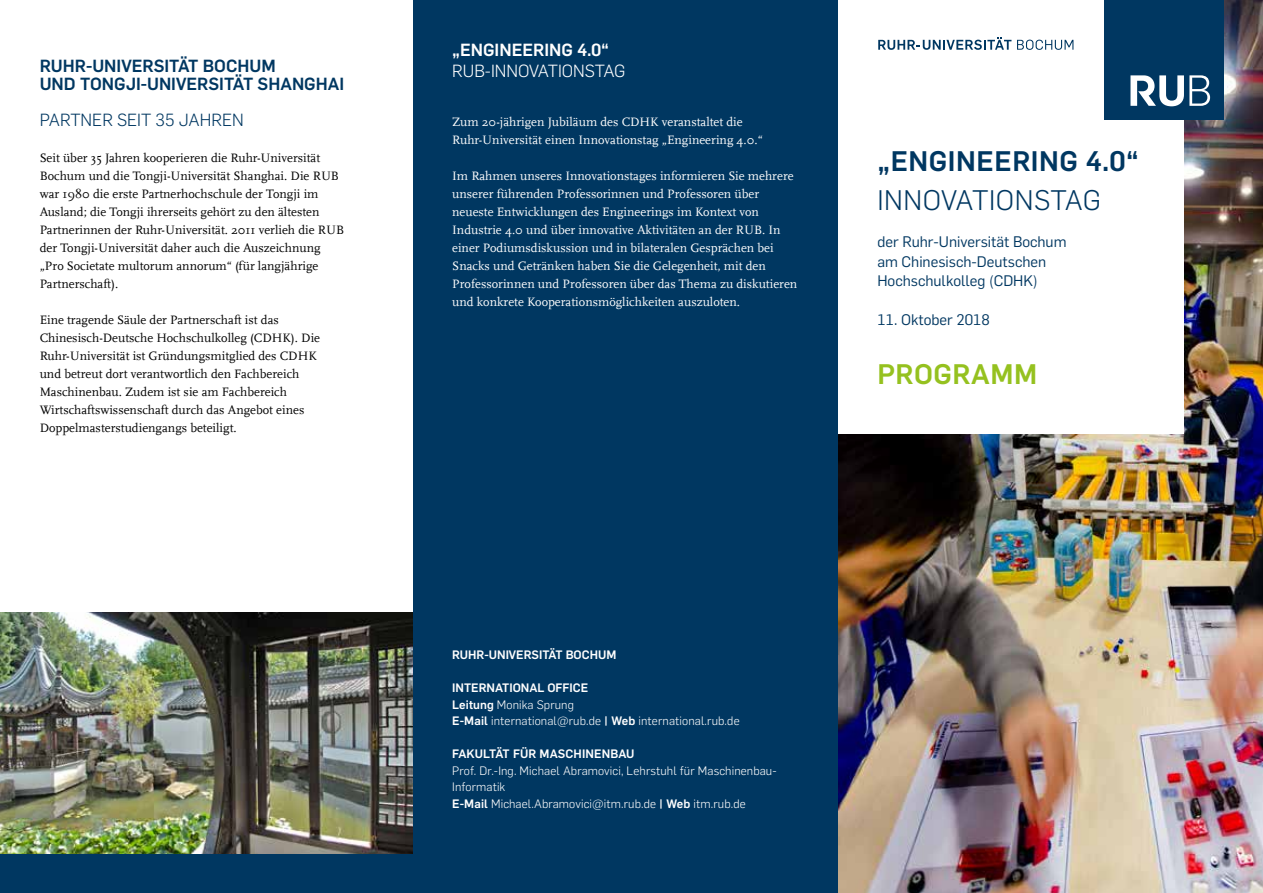
<style>
.page{position:relative;width:1263px;height:893px;background:#fff}
.page>*{position:absolute;margin:0;border:0;box-sizing:border-box;transform-origin:0 0}
.t1{font:700 27.75px "Rub Flama";letter-spacing:.02em;color:#003761}
.t2{font:300 27.75px "Rub Flama";letter-spacing:.02em;color:#003761}
.t3{font:700 27.75px "Rub Flama";letter-spacing:.02em;color:#95c11f}
.t4{font:700 17.25px/18px "Rub Flama";color:#003761}
.t5{font:300 17.25px "Rub Flama";color:#003761}
.t6{font:300 17.25px "Rub Flama";color:#fff}
.t7{font:700 17.25px "Rub Flama";color:#fff}
.t8{font:15px/19.5px "Rub Flama";color:#003761}
.t9{font:12.75px/18px "RUB Scala MZ";color:#000}
.t10{font:12.75px/18px "RUB Scala MZ";color:#fff}
.t11{font:300 12px/16.5px "Rub Flama";letter-spacing:.01em;color:#fff}
.t12{font:700 12px "Rub Flama";color:#fff}
.s1{font-weight:700}
</style>
<div class="page">
<img style="left:838px;top:0;width:425px;height:893px">
<div style="left:838px;top:0;width:346px;height:434px;background:#fff"></div>
<div style="left:0;top:0;width:838px;height:893px;background:#003761"></div>
<div style="left:0;top:0;width:412px;height:680px;background:#fff"></div>
<img style="left:0;top:612px;width:412px;height:242px">
<div style="left:1104px;top:0;width:119px;height:119px;background:#003761"></div>
<svg style="left:1130px;top:75px;width:80px;height:31px"></svg>
<svg style="left:1017px;top:40px;width:56px;height:10px"></svg>
<svg style="left:878px;top:37px;width:133px;height:13px"></svg>
<h2 class="t4" style="left:40px;top:56px;width:306px">RUHR-UNIVERSITÄT BOCHUM<br>UND TONGJI-UNIVERSITÄT SHANGHAI</h2>
<h2 class="t5" style="left:40px;top:108px;width:206px">PARTNER SEIT 35 JAHREN</h2>
<p class="t9" style="left:40px;top:148px;width:306px">Seit über 35 Jahren kooperieren die Ruhr-Universität Bochum und die Tongji-Universität Shanghai. Die RUB war 1980 die erste Partnerhochschule der Tongji im Ausland; die Tongji ihrerseits gehört zu den ältesten Partnerinnen der Ruhr-Universität. 2011 verlieh die RUB der Tongji-Universität daher auch die Auszeichnung „Pro Societate multorum annorum“ (für langjährige Partnerschaft).</p>
<p class="t9" style="left:40px;top:310px;width:282px">Eine tragende Säule der Partnerschaft ist das Chinesisch-Deutsche Hochschulkolleg (CDHK). Die Ruhr-Universität ist Gründungsmitglied des CDHK und betreut dort verantwortlich den Fachbereich Maschinenbau. Zudem ist sie am Fachbereich Wirtschaftswissenschaft durch das Angebot eines Doppelmasterstudiengangs beteiligt.</p>
<h2 class="t7" style="left:452px;top:37px;width:158px">„ENGINEERING 4.0“</h2>
<h2 class="t6" style="left:452px;top:59px;width:175px">RUB-INNOVATIONSTAG</h2>
<p class="t10" style="left:452px;top:112px;width:312px">Zum 20-jährigen Jubiläum des CDHK veranstaltet die<br>Ruhr-Universität einen Innovationstag „Engineering 4.0.“</p>
<p class="t10" style="left:452px;top:166px;width:347px">Im Rahmen unseres Innovationstages informieren Sie mehrere unserer führenden Professorinnen und Professoren über neueste Entwicklungen des Engineerings im Kontext von Industrie 4.0 und über innovative Aktivitäten an der RUB. In einer Podiumsdiskussion und in bilateralen Gesprächen bei Snacks und Getränken haben Sie die Gelegenheit, mit den Professorinnen und Professoren über das Thema zu diskutieren und konkrete Kooperationsmöglichkeiten auszuloten.</p>
<h1 class="t1" style="left:877px;top:141px;width:263px">„ENGINEERING 4.0“</h1>
<h1 class="t2" style="left:877px;top:181px;width:225px">INNOVATIONSTAG</h1>
<p class="t8" style="left:877px;top:231px;width:191px">der Ruhr-Universität Bochum am Chinesisch-Deutschen<br>Hochschulkolleg (CDHK)</p>
<p class="t8" style="left:877px;top:309px;width:114px">11. Oktober 2018</p>
<h1 class="t3" style="left:877px;top:354px;width:161px">PROGRAMM</h1>
<p class="t12" style="left:452px;top:646px;width:166px">RUHR-UNIVERSITÄT BOCHUM</p>
<p class="t11" style="left:452px;top:679px;width:289px"><span class="s1">INTERNATIONAL OFFICE<br>Leitung</span> Monika Sprung<br><span class="s1">E-Mail</span> international@rub.de <span class="s1">| Web</span> international.rub.de</p>
<p class="t12" style="left:452px;top:745px;width:184px">FAKULTÄT FÜR MASCHINENBAU</p>
<p class="t11" style="left:452px;top:762px;width:326px">Prof. Dr.-Ing. Michael Abramovici, Lehrstuhl für Maschinenbau-<br>Informatik<br><span class="s1">E-Mail</span> Michael.Abramovici@itm.rub.de <span class="s1">| Web</span> itm.rub.de</p>
</div>
